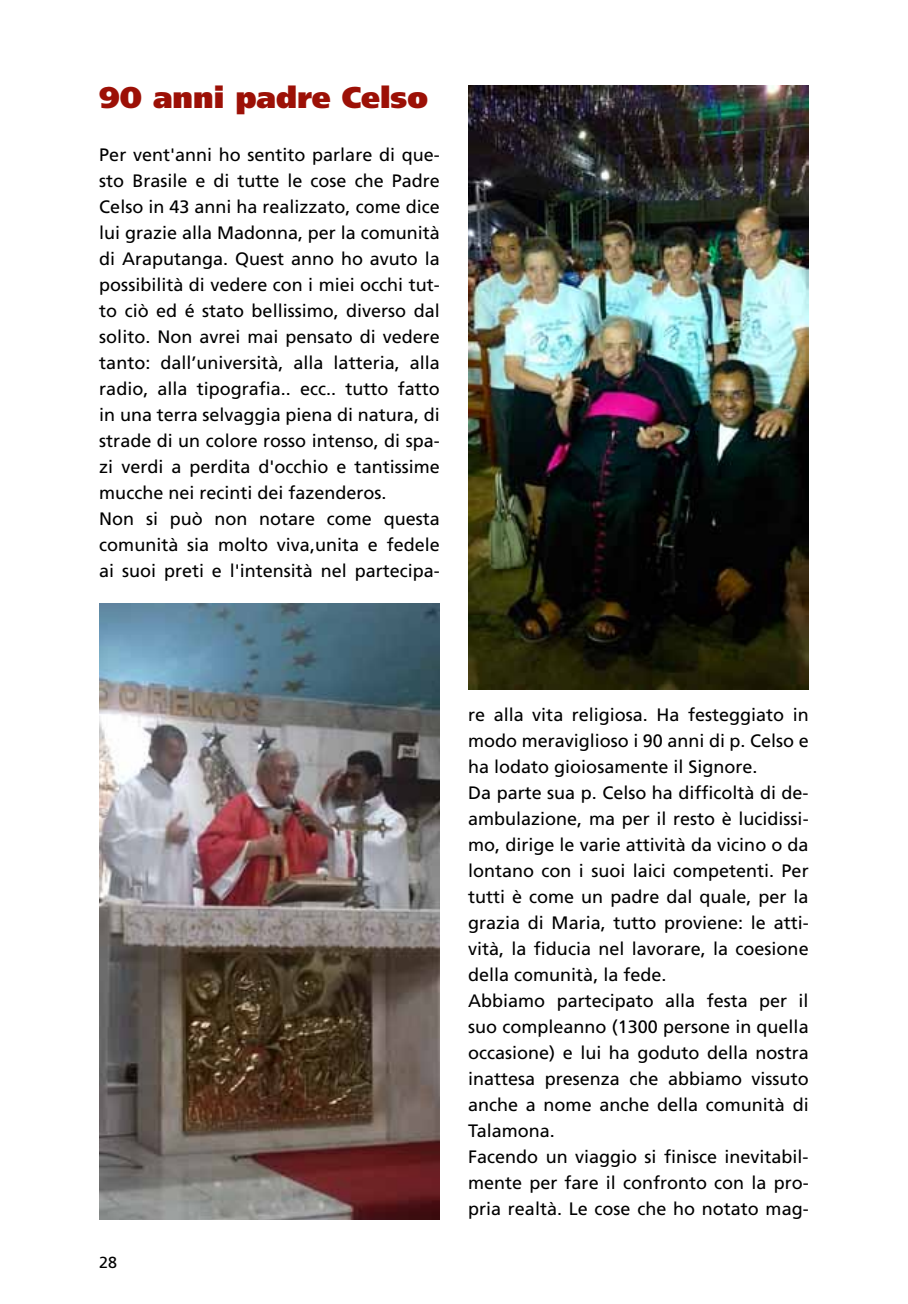
<style>
.page{position:relative;width:908px;height:1304px;background:#fff}
.page>*{position:absolute;margin:0;border:0;box-sizing:border-box;transform-origin:0 0}
.t1{font:900 30px "Frutiger";color:#9c1006}
.t2{font:18px/26px "Frutiger";color:#000}
.t3{font:16px "Frutiger";color:#000}
</style>
<div class="page">
<img style="left:99px;top:603px;width:340px;height:616px">
<img style="left:468px;top:85px;width:340px;height:605px">
<h1 class="t1" style="left:99px;top:79px;width:330px">90 anni padre Celso</h1>
<p class="t2" style="left:99px;top:142px;width:342px">Per vent'anni ho sentito parlare di que&shy;sto B rasile e di tutte le cose che Padre Celso in 43 anni ha realizzato, come dice lui grazie alla Madonna, per la comunità di Araputanga. Quest anno ho avuto la possibilità di vedere con i miei occhi tut&shy;to ciò ed é stato bellissimo, diverso dal solito. N on avrei mai pensato di vedere tanto: dall’università, alla latteria, alla radio, alla tipografia.. ecc.. tutto fatto in una terra selvaggia piena di natura, di strade di un colore rosso intenso, di spa&shy;zi verdi a perdita d'occhio e tantissime mucche nei recinti dei fazenderos.<br>Non si può non notare come questa comunità sia molto viva,unita e fedele ai suoi preti e l'intensità nel partecipa-</p>
<p class="t3" style="left:99px;top:1253px;width:19px">28</p>
<p class="t2" style="left:468px;top:702px;width:342px">re alla vita religiosa. Ha festeggiato in modo meraviglioso i 90 anni di p. Celso e ha lodato gioiosamente il Signore.<br>Da parte sua p. Celso ha difficoltà di de&shy;ambulazione, ma per il resto è lucidissi&shy;mo, dirige le varie attività da vicino o da lontano con i suoi laici competenti. Per tutti è come un padre dal quale, per la grazia di Maria, tutto proviene: le atti&shy;vità, la fiducia nel lavorare, la coesione della comunità, la fede.<br>Abbiamo partecipato alla festa per il suo compleanno (1300 persone in quella occasione) e lui ha goduto della nostra inattesa presenza che abbiamo vissuto anche a nome anche della comunità di Talamona.<br>Facendo un viaggio si finisce inevitabil&shy;mente per fare il confronto con la pro&shy;pria realtà. Le cose che ho notato mag-</p>
</div>
